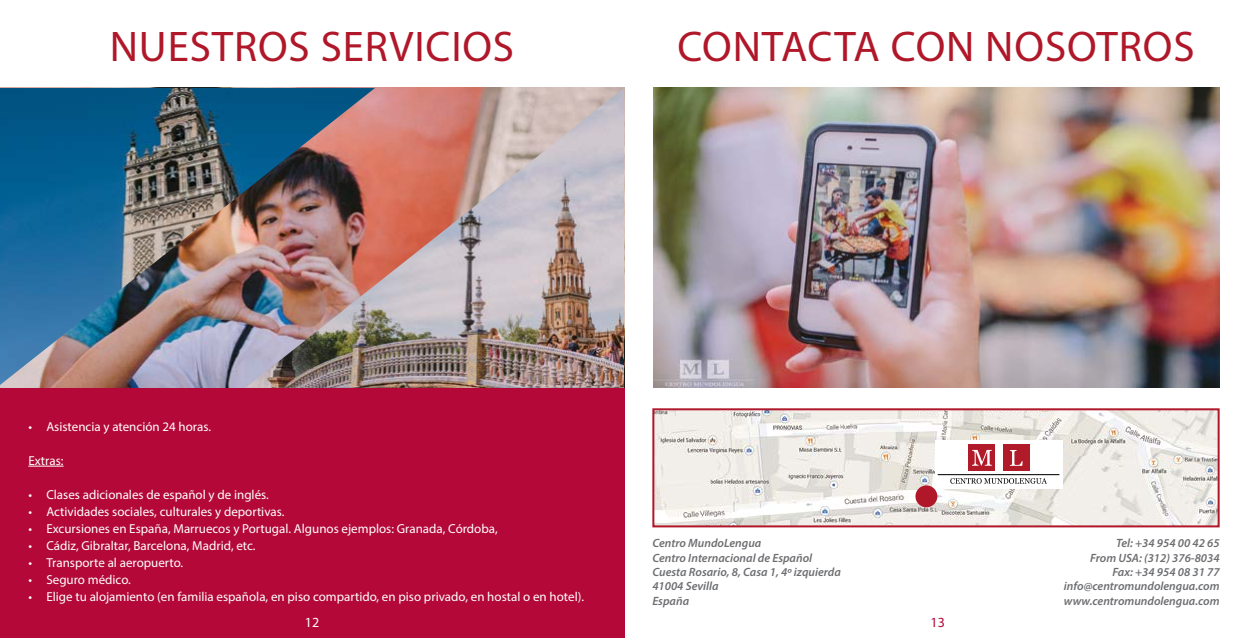
<style>
.page{position:relative;width:1248px;height:638px;background:#fff}
.page>*{position:absolute;margin:0;border:0;box-sizing:border-box;transform-origin:0 0}
.t1{font:43px "Myriad Pro";letter-spacing:.02em;color:#b01729}
.t2{font:14px "Myriad Pro";color:#fff}
.t3{font:14px "Myriad Pro";color:#b30838}
.t4{font:13px "Myriad Pro";color:#fff}
.t5{font:italic 600 12px/14.4px "Myriad Pro";color:#6d6e71}
</style>
<div class="page">
<div style="left:0;top:279px;width:624px;height:359px;background:#b30838"></div>
<hr style="left:28px;top:466px;width:36px;height:1px;background:#fff">
<img style="left:0;top:88px;width:245px;height:297px">
<img style="left:245px;top:88px;width:379px;height:300px">
<img style="left:653px;top:87px;width:566px;height:300px">
<img style="left:655px;top:411px;width:561px;height:113px">
<div style="left:652px;top:408px;width:567px;height:119px;border:2px solid #b01729"></div>
<svg style="left:934px;top:439px;width:128px;height:49px"></svg>
<div style="left:915px;top:485px;width:22px;height:22px;background:#b01729;border-radius:50%"></div>
<h1 class="t1" style="left:110px;top:20px;width:406px">NUESTROS SERVICIOS</h1>
<h1 class="t1" style="left:677px;top:20px;width:518px">CONTACTA CON NOSOTROS</h1>
<p class="t4" style="left:28px;top:418px;width:184px">• Asistencia y atención 24 horas.</p>
<p class="t4" style="left:28px;top:452px;width:37px">Extras:</p>
<p class="t4" style="left:28px;top:486px;width:242px">• Clases adicionales de español y de inglés.</p>
<p class="t4" style="left:28px;top:503px;width:258px">• Actividades sociales, culturales y deportivas.</p>
<p class="t4" style="left:28px;top:520px;width:471px">• Excursiones en España, Marruecos y Portugal. Algunos ejemplos: Granada, Córdoba,</p>
<p class="t4" style="left:28px;top:537px;width:229px">• Cádiz, Gibraltar, Barcelona, Madrid, etc.</p>
<p class="t4" style="left:28px;top:554px;width:156px">• Transporte al aeropuerto.</p>
<p class="t4" style="left:28px;top:571px;width:104px">• Seguro médico.</p>
<p class="t4" style="left:28px;top:588px;width:557px">• Elige tu alojamiento (en familia española, en piso compartido, en piso privado, en hostal o en hotel).</p>
<p class="t5" style="left:652px;top:535px;width:190px">Centro MundoLengua<br>Centro Internacional de Español<br>Cuesta Rosario, 8, Casa 1, 4º izquierda<br>41004 Sevilla<br>España</p>
<p class="t5" style="left:1063px;top:535px;width:157px;text-align:right">Tel: +34 954 00 42 65<br>From USA: (312) 376-8034<br>Fax: +34 954 08 31 77 info@centromundolengua.com www.centromundolengua.com</p>
<p class="t2" style="left:305px;top:613px;width:16px">12</p>
<p class="t3" style="left:930px;top:613px;width:16px">13</p>
</div>
